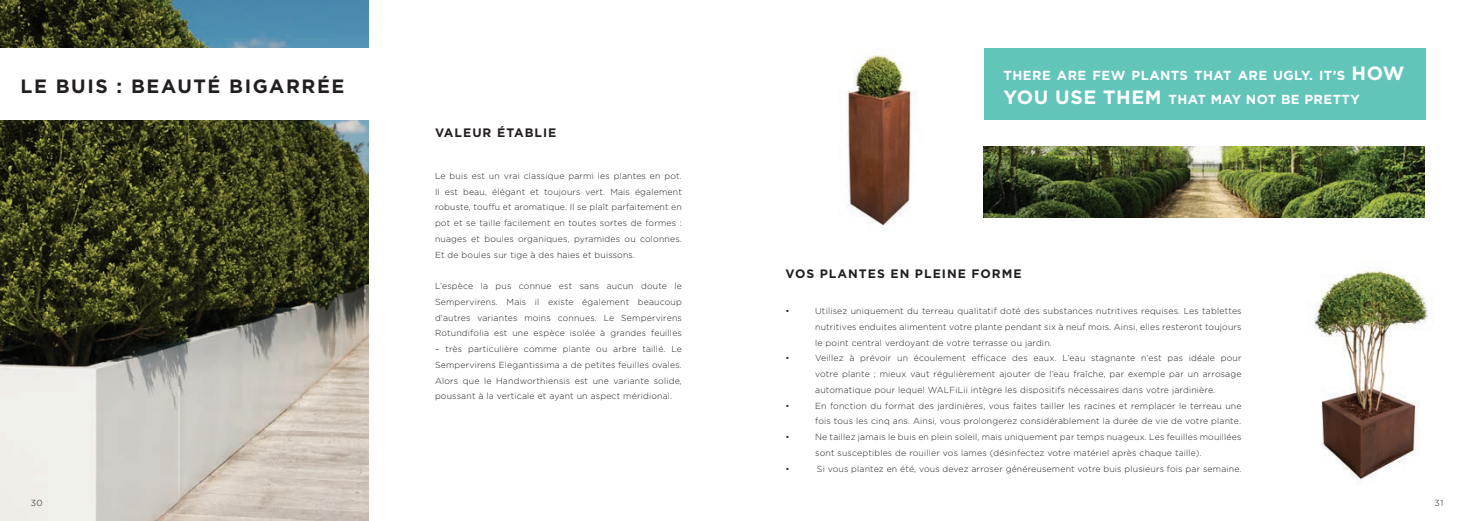
<style>
.page{position:relative;width:1474px;height:521px;background:#fff}
.page>*{position:absolute;margin:0;border:0;box-sizing:border-box;transform-origin:0 0}
.t1{font:700 19.25px "Gotham";letter-spacing:.08em;color:#231f20}
.t2{font:700 13.12px/23.6px "Gotham";letter-spacing:.03em;color:#fff}
.t3{font:700 12.25px "Gotham";letter-spacing:.08em;color:#231f20}
.t4{font:300 8.75px/15.8px "Gotham";letter-spacing:.02em;color:#231f20;text-align:justify}
.s1{font-size:19.25px}
</style>
<div class="page">
<img style="left:846px;top:55px;width:67px;height:176px">
<img style="left:1310px;top:260px;width:120px;height:224px">
<img style="left:0;top:0;width:368px;height:521px">
<img style="left:983px;top:146px;width:441px;height:72px">
<div style="left:983px;top:48px;width:442px;height:72px;background:#61c5ba"></div>
<div style="left:0;top:48px;width:387px;height:72px;background:#fff"></div>
<h1 class="t1" style="left:21px;top:73px;width:325px">LE BUIS : BEAUTÉ BIGARRÉE</h1>
<h3 class="t3" style="left:435px;top:124px;width:123px">VALEUR ÉTABLIE</h3>
<p class="t4" style="left:435px;top:168px;width:248px">Le buis est un vrai classique parmi les plantes en pot.<br>Il est beau, élégant et toujours vert. Mais également robuste, touffu et aromatique. Il se plaît parfaitement en pot et se taille facilement en toutes sortes de formes : nuages et boules organiques, pyramides ou colonnes.<br>Et de boules sur tige à des haies et buissons.</p>
<p class="t4" style="left:435px;top:278px;width:248px">L’espèce la pus connue est sans aucun doute le Sempervirens. Mais il existe également beaucoup d’autres variantes moins connues. Le Sempervirens Rotundifolia est une espèce isolée à grandes feuilles</p>
<p class="t4" style="left:435px;top:341px;width:248px">– très particulière comme plante ou arbre taillé. Le Sempervirens Elegantissima a de petites feuilles ovales.<br>Alors que le Handworthiensis est une variante solide, poussant à la verticale et ayant un aspect méridional.</p>
<h2 class="t2" style="left:1003px;top:63px;width:402px">THERE ARE FEW PLANTS THAT ARE UGLY. IT’S <span class="s1">HOW<br>YOU USE THEM</span> THAT MAY NOT BE PRETTY</h2>
<h3 class="t3" style="left:785px;top:265px;width:238px">VOS PLANTES EN PLEINE FORME</h3>
<p class="t4" style="left:785px;top:303px;width:6px">•</p>
<p class="t4" style="left:815px;top:303px;width:428px">Utilisez uniquement du terreau qualitatif doté des substances nutritives requises. Les tablettes nutritives enduites alimentent votre plante pendant six à neuf mois. Ainsi, elles resteront toujours le point central verdoyant de votre terrasse ou jardin.</p>
<p class="t4" style="left:785px;top:350px;width:6px">•</p>
<p class="t4" style="left:815px;top:350px;width:428px">Veillez à prévoir un écoulement efficace des eaux. L’eau stagnante n’est pas idéale pour votre plante ; mieux vaut régulièrement ajouter de l’eau fraîche, par exemple par un arrosage automatique pour lequel WALFiLii intègre les dispositifs nécessaires dans votre jardinière.</p>
<p class="t4" style="left:785px;top:397px;width:6px">•</p>
<p class="t4" style="left:815px;top:397px;width:428px">En fonction du format des jardinières, vous faites tailler les racines et remplacer le terreau une fois tous les cinq ans. Ainsi, vous prolongerez considérablement la durée de vie de votre plante.</p>
<p class="t4" style="left:785px;top:429px;width:6px">•</p>
<p class="t4" style="left:815px;top:429px;width:428px">Ne taillez jamais le buis en plein soleil, mais uniquement par temps nuageux. Les feuilles mouillées sont susceptibles de rouiller vos lames (désinfectez votre matériel après chaque taille).</p>
<p class="t4" style="left:785px;top:460px;width:6px">•</p>
<p class="t4" style="left:817px;top:460px;width:426px">Si vous plantez en été, vous devez arroser généreusement votre buis plusieurs fois par semaine.</p>
<p class="t4" style="left:31px;top:495px;width:14px">30</p>
<p class="t4" style="left:1434px;top:495px;width:10px">31</p>
</div>
